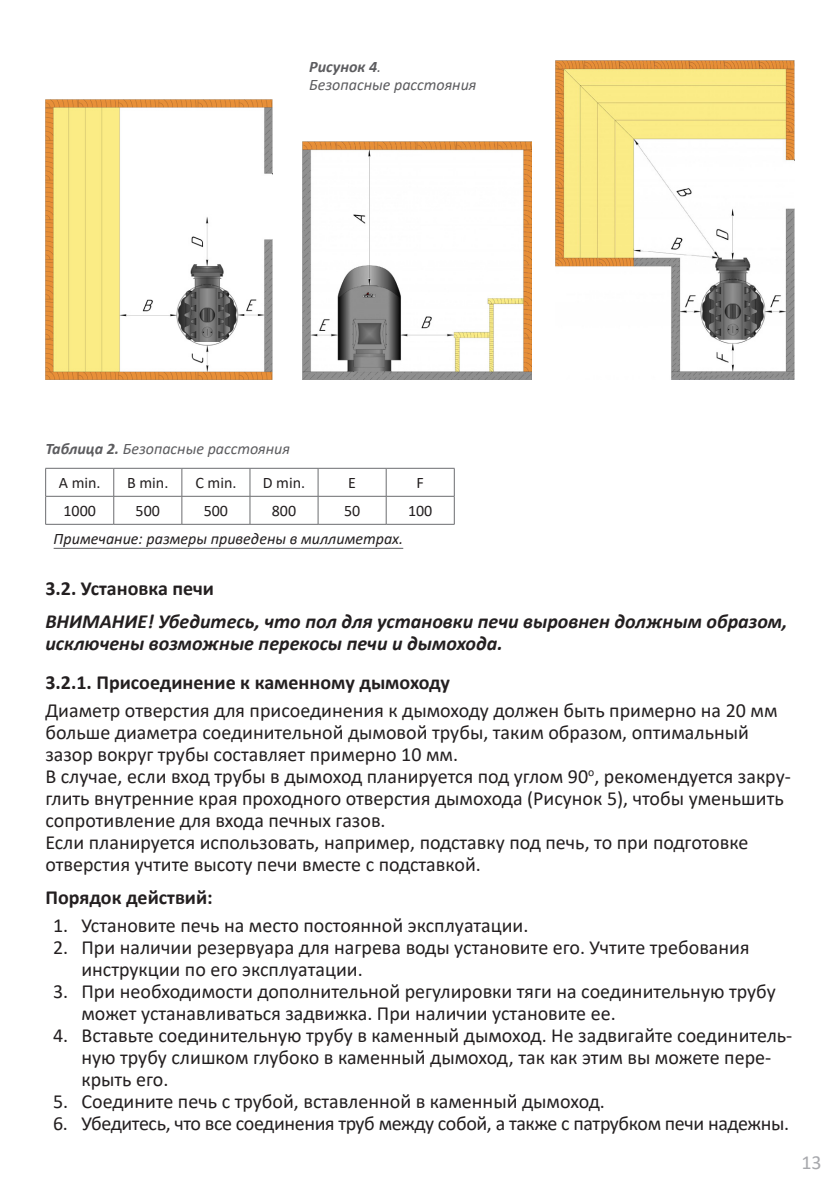
<style>
.page{position:relative;width:840px;height:1191px;background:#fff}
.page>*{position:absolute;margin:0;border:0;box-sizing:border-box;transform-origin:0 0}
.заголовки{font:20px/22px "Calibri";color:#231f20}
.заголовки-2{font:italic 700 20px/22px "Calibri";color:#231f20}
.заголовки-3{font:20px "Calibri";letter-spacing:-.02em;color:#231f20}
.заголовки-4{font:700 20px "Calibri";color:#231f20}
.t1{font:20px "Calibri";color:#a8a9ad}
.заголовки-5{font:italic 16px "Calibri";color:#5c5c5f}
.заголовки-6{font:16px "Calibri";color:#231f20}
.заголовки-7{font:italic 16px "Calibri";color:#231f20}
.заголовки-8{font:italic 700 16px "Calibri";color:#5c5c5f}
.s1{font-weight:400}
.s2{font-weight:700}
</style>
<div class="page">
<hr style="left:45px;top:468px;width:69px;height:1px;background:#6c6d70">
<hr style="left:114px;top:468px;width:68px;height:1px;background:#6c6d70">
<hr style="left:182px;top:468px;width:68px;height:1px;background:#6c6d70">
<hr style="left:250px;top:468px;width:68px;height:1px;background:#6c6d70">
<hr style="left:318px;top:468px;width:68px;height:1px;background:#6c6d70">
<hr style="left:386px;top:468px;width:68px;height:1px;background:#6c6d70">
<hr style="left:45px;top:496px;width:69px;height:1px;background:#6c6d70">
<svg style="left:45px;top:468px;width:1px;height:56px"></svg>
<hr style="left:114px;top:496px;width:68px;height:1px;background:#6c6d70">
<svg style="left:113px;top:468px;width:1px;height:56px"></svg>
<hr style="left:182px;top:496px;width:68px;height:1px;background:#6c6d70">
<svg style="left:181px;top:468px;width:1px;height:56px"></svg>
<hr style="left:250px;top:496px;width:68px;height:1px;background:#6c6d70">
<svg style="left:249px;top:468px;width:1px;height:56px"></svg>
<hr style="left:318px;top:496px;width:68px;height:1px;background:#6c6d70">
<svg style="left:317px;top:468px;width:1px;height:56px"></svg>
<hr style="left:386px;top:496px;width:68px;height:1px;background:#6c6d70">
<svg style="left:385px;top:468px;width:1px;height:56px"></svg>
<svg style="left:453px;top:468px;width:1px;height:56px"></svg>
<hr style="left:45px;top:524px;width:69px;height:1px;background:#6c6d70">
<hr style="left:114px;top:524px;width:68px;height:1px;background:#6c6d70">
<hr style="left:182px;top:524px;width:68px;height:1px;background:#6c6d70">
<hr style="left:250px;top:524px;width:68px;height:1px;background:#6c6d70">
<hr style="left:318px;top:524px;width:68px;height:1px;background:#6c6d70">
<hr style="left:386px;top:524px;width:68px;height:1px;background:#6c6d70">
<hr style="left:54px;top:548px;width:349px;height:1px;background:#5c5c5f">
<img style="left:46px;top:100px;width:226px;height:280px">
<img style="left:302px;top:141px;width:229px;height:238px">
<img style="left:555px;top:60px;width:239px;height:319px">
<p class="заголовки-8" style="left:309px;top:55px;width:73px">Рисунок 4<span class="s1">.</span></p>
<p class="заголовки-5" style="left:309px;top:73px;width:169px">Безопасные расстояния</p>
<p class="заголовки-5" style="left:45px;top:438px;width:246px"><span class="s2">Таблица 2.</span> Безопасные расстояния</p>
<p class="заголовки-6" style="left:59px;top:472px;width:43px">A min.</p>
<p class="заголовки-6" style="left:127px;top:472px;width:43px">B min.</p>
<p class="заголовки-6" style="left:195px;top:472px;width:43px">C min.</p>
<p class="заголовки-6" style="left:263px;top:472px;width:44px">D min.</p>
<p class="заголовки-6" style="left:348px;top:472px;width:9px">E</p>
<p class="заголовки-6" style="left:416px;top:472px;width:9px">F</p>
<p class="заголовки-6" style="left:63px;top:500px;width:34px">1000</p>
<p class="заголовки-6" style="left:135px;top:500px;width:26px">500</p>
<p class="заголовки-6" style="left:204px;top:500px;width:26px">500</p>
<p class="заголовки-6" style="left:272px;top:500px;width:26px">800</p>
<p class="заголовки-6" style="left:344px;top:500px;width:18px">50</p>
<p class="заголовки-6" style="left:408px;top:500px;width:26px">100</p>
<p class="заголовки-7" style="left:54px;top:528px;width:351px">Примечание: размеры приведены в миллиметрах.</p>
<p class="заголовки-4" style="left:45px;top:574px;width:170px">3.2. Установка печи</p>
<p class="заголовки-2" style="left:45px;top:609px;width:743px">ВНИМАНИЕ! Убедитесь, что пол для установки печи выровнен должным образом, исключены возможные перекосы печи и дымохода.</p>
<p class="заголовки-4" style="left:45px;top:668px;width:406px">3.2.1. Присоединение к каменному дымоходу</p>
<p class="заголовки" style="left:45px;top:698px;width:733px">Диаметр отверстия для присоединения к дымоходу должен быть примерно на 20 мм больше диаметра соединительной дымовой трубы, таким образом, оптимальный зазор вокруг трубы составляет примерно 10 мм.</p>
<p class="заголовки" style="left:45px;top:764px;width:746px">В случае, если вход трубы в дымоход планируется под углом 90<sup>о</sup>, рекомендуется закру&shy;глить внутренние края проходного отверстия дымохода (Рисунок 5), чтобы уменьшить сопротивление для входа печных газов.</p>
<p class="заголовки" style="left:45px;top:830px;width:704px">Если планируется использовать, например, подставку под печь, то при подготовке отверстия учтите высоту печи вместе с подставкой.</p>
<p class="заголовки-4" style="left:45px;top:883px;width:169px">Порядок действий:</p>
<p class="заголовки" style="left:53px;top:913px;width:476px">1. Установите печь на место постоянной эксплуатации.</p>
<p class="заголовки" style="left:81px;top:935px;width:669px;text-indent:-28px">2. При наличии резервуара для нагрева воды установите его. Учтите требования инструкции по его эксплуатации.</p>
<p class="заголовки" style="left:81px;top:979px;width:695px;text-indent:-28px">3. При необходимости дополнительной регулировки тяги на соединительную трубу может устанавливаться задвижка. При наличии установите ее.</p>
<p class="заголовки" style="left:81px;top:1023px;width:712px;text-indent:-28px">4. Вставьте соединительную трубу в каменный дымоход. Не задвигайте соединитель&shy;ную трубу слишком глубоко в каменный дымоход, так как этим вы можете пере&shy;крыть его.</p>
<p class="заголовки" style="left:53px;top:1089px;width:553px">5. Соедините печь с трубой, вставленной в каменный дымоход.</p>
<p class="заголовки-3" style="left:53px;top:1109px;width:737px">6. Убедитесь, что все соединения труб между собой, а также с патрубком печи надежны.</p>
<p class="t1" style="left:801px;top:1148px;width:22px">13</p>
</div>
